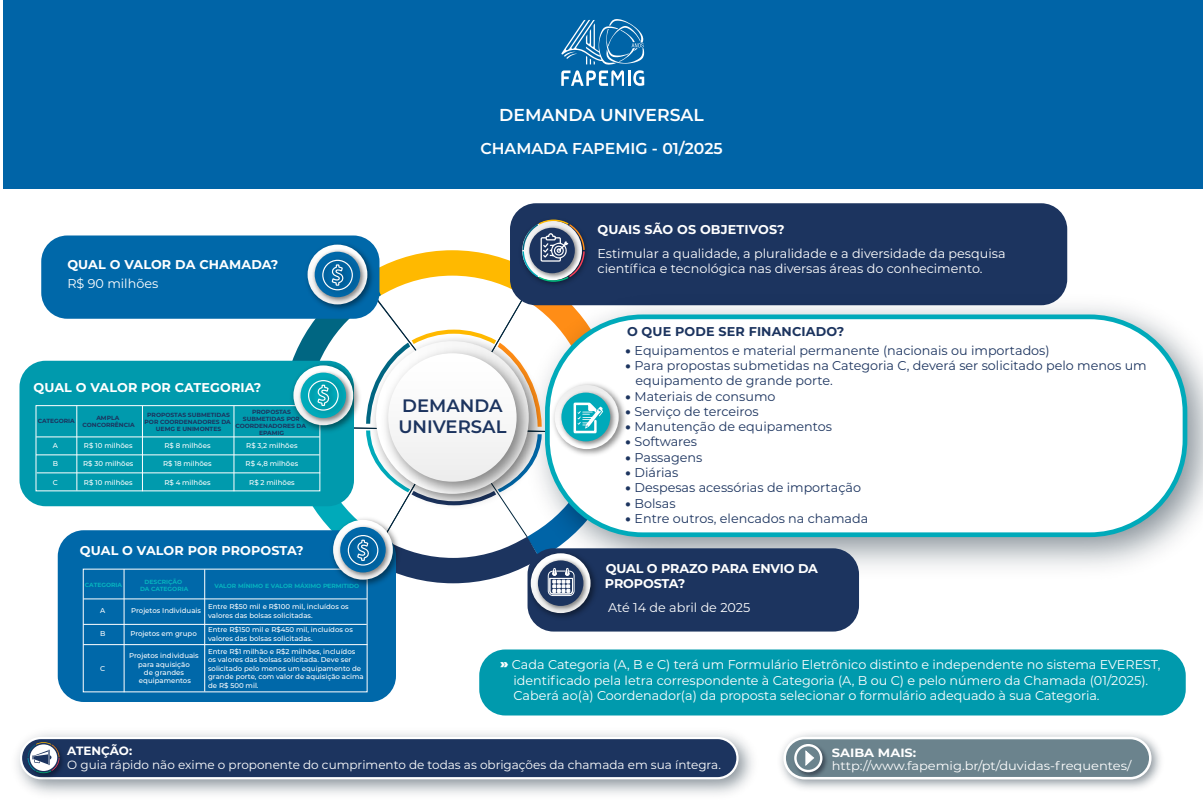
<style>
.page{position:relative;width:1203px;height:810px;background:#fff}
.page>*{position:absolute;margin:0;border:0;box-sizing:border-box;transform-origin:0 0}
.t1{font:600 18px/20.9px "Montserrat";color:#1c345f}
.t2{font:600 17.25px "Montserrat";color:#fff}
.t3{font:600 15.75px "Montserrat";color:#fff}
.t4{font:12.75px/15.3px "Montserrat";color:#fff}
.t5{font:12.75px/15.3px "Montserrat";color:#1c345f}
.t6{font:700 12.75px/15.3px "Montserrat";letter-spacing:.005em;color:#fff}
.t7{font:700 12.75px "Montserrat";letter-spacing:.01em;color:#1c345f}
.t8{font:12px "Montserrat";color:#fff}
.t9{font:12px "Montserrat";color:#fff;scale:1.08 1}
.t10{font:700 12px "Montserrat";color:#fff;scale:1.08 1}
.t11{font:700 12px "Montserrat";color:#fff}
.t12{font:500 6.98px/8.4px "Montserrat";color:#fff}
.t13{font:700 6px/7.2px "Montserrat";color:#1c345f;text-align:center}
.t14{font:700 6px/7.2px "Montserrat";color:#06b2bf;text-align:center}
.s1{font-weight:900}
</style>
<div class="page">
<div style="left:510px;top:203px;width:557px;height:102px;background:#1c345f;border-radius:26px"></div>
<div style="left:479px;top:650px;width:707px;height:66px;background:#009aad;border-radius:26px"></div>
<div style="left:3px;top:0;width:1200px;height:189px;background:#0064a7"></div>
<img style="left:636px;top:283px;width:567px;height:292px">
<div style="left:547px;top:317px;width:638px;height:218px;background:#fff;border-radius:95px"></div>
<div style="left:545px;top:314px;width:642px;height:223px;border:5px solid #00aaba;border-radius:95px"></div>
<div style="left:20px;top:361px;width:334px;height:145px;background:#009aad;border-radius:26px"></div>
<div style="left:528px;top:548px;width:331px;height:84px;background:#1c345f;border-radius:26px"></div>
<img style="left:527px;top:597px;width:66px;height:27px">
<img style="left:533px;top:597px;width:59px;height:17px">
<div style="left:538px;top:560px;width:45px;height:46px;background:#1c345f;border-radius:50%"></div>
<div style="left:41px;top:236px;width:339px;height:83px;background:#0068a9;border-radius:26px"></div>
<div style="left:58px;top:530px;width:338px;height:172px;background:#0068a9;border-radius:26px"></div>
<img style="left:780px;top:733px;width:381px;height:56px">
<div style="left:785px;top:738px;width:365px;height:40px;background:#6b838d;border-radius:20px"></div>
<div style="left:783px;top:737px;width:369px;height:43px;border:3px solid #fff;border-radius:20px"></div>
<img style="left:791px;top:741px;width:40px;height:40px">
<svg style="left:795px;top:745px;width:26px;height:26px"></svg>
<div style="left:794px;top:744px;width:28px;height:28px;border:2px solid #fff;border-radius:50%"></div>
<svg style="left:804px;top:750px;width:11px;height:17px"></svg>
<div style="left:21px;top:738px;width:716px;height:40px;background:#1c345f;border-radius:20px"></div>
<div style="left:20px;top:737px;width:719px;height:42px;border:2px solid #fff;border-radius:20px"></div>
<img style="left:25px;top:739px;width:44px;height:43px">
<svg style="left:28px;top:742px;width:31px;height:31px"></svg>
<svg style="left:561px;top:19px;width:83px;height:67px"></svg>
<div style="left:36px;top:405px;width:284px;height:86px;border:1px solid #fff"></div>
<hr style="left:76px;top:406px;width:1px;height:84px;background:#fff">
<hr style="left:142px;top:406px;width:1px;height:85px;background:#fff">
<hr style="left:234px;top:406px;width:1px;height:85px;background:#fff">
<hr style="left:36px;top:437px;width:284px;height:1px;background:#fff">
<hr style="left:36px;top:454px;width:284px;height:1px;background:#fff">
<hr style="left:37px;top:472px;width:283px;height:1px;background:#fff">
<hr style="left:124px;top:569px;width:1px;height:123px;background:#fff">
<hr style="left:204px;top:569px;width:1px;height:122px;background:#fff">
<hr style="left:83px;top:599px;width:284px;height:1px;background:#fff">
<hr style="left:83px;top:624px;width:284px;height:1px;background:#fff">
<hr style="left:83px;top:644px;width:285px;height:1px;background:#fff">
<svg style="left:273px;top:220px;width:363px;height:377px"></svg>
<h3 class="t6" style="left:67px;top:256px;width:212px">QUAL O VALOR DA CHAMADA?</h3>
<h3 class="t4" style="left:67px;top:275px;width:92px">R$ 90 milhões</h3>
<h3 class="t6" style="left:33px;top:380px;width:229px">QUAL O VALOR POR CATEGORIA?</h3>
<p class="t13" style="left:38px;top:417px;width:39px">CATEGORIA</p>
<p class="t13" style="left:83px;top:414px;width:54px">AMPLA<br>CONCORRÊNCIA</p>
<p class="t13" style="left:145px;top:411px;width:88px">PROPOSTAS SUBMETIDAS<br>POR COORDENADORES DA<br>UEMG E UNIMONTES</p>
<p class="t13" style="left:235px;top:408px;width:72px">PROPOSTAS<br>SUBMETIDAS POR<br>COORDENADORES DA<br>EPAMIG</p>
<p class="t12" style="left:53px;top:441px;width:7px">A</p>
<p class="t12" style="left:84px;top:441px;width:50px">R$ 10 milhões</p>
<p class="t12" style="left:164px;top:441px;width:48px">R$ 8 milhões</p>
<p class="t12" style="left:246px;top:441px;width:53px">R$ 3,2 milhões</p>
<p class="t12" style="left:246px;top:460px;width:54px">R$ 4,8 milhões</p>
<p class="t12" style="left:249px;top:478px;width:47px">R$ 2 milhões</p>
<p class="t12" style="left:83px;top:460px;width:52px">R$ 30 milhões</p>
<p class="t12" style="left:84px;top:478px;width:50px">R$ 10 milhões</p>
<p class="t12" style="left:163px;top:460px;width:50px">R$ 18 milhões</p>
<p class="t12" style="left:164px;top:478px;width:48px">R$ 4 milhões</p>
<p class="t12" style="left:53px;top:460px;width:7px">B</p>
<p class="t12" style="left:53px;top:478px;width:7px">C</p>
<h3 class="t6" style="left:80px;top:542px;width:225px">QUAL O VALOR POR PROPOSTA?</h3>
<p class="t14" style="left:85px;top:581px;width:39px">CATEGORIA</p>
<p class="t14" style="left:140px;top:578px;width:50px">DESCRIÇÃO<br>DA CATEGORIA</p>
<p class="t14" style="left:214px;top:582px;width:146px">VALOR MÍNIMO E VALOR MÁXIMO PERMITIDO</p>
<p class="t12" style="left:100px;top:606px;width:7px">A</p>
<p class="t12" style="left:131px;top:606px;width:71px">Projetos Individuais</p>
<p class="t12" style="left:208px;top:602px;width:142px">Entre R$50 mil e R$100 mil, incluídos os valores das bolsas solicitadas.</p>
<p class="t12" style="left:208px;top:625px;width:146px">Entre R$150 mil e R$450 mil, incluídos os valores das bolsas solicitadas.</p>
<p class="t12" style="left:208px;top:647px;width:157px">Entre R$1 milhão e R$2 milhões, incluídos os valores das bolsas solicitada. Deve ser solicitado pelo menos um equipamento de grande porte, com valor de aquisição acima de R$ 500 mil.</p>
<p class="t12" style="left:130px;top:629px;width:68px">Projetos em grupo</p>
<p class="t12" style="left:129px;top:651px;width:71px;text-align:center">Projetos individuais para aquisição<br>de grandes equipamentos</p>
<p class="t12" style="left:100px;top:629px;width:7px">B</p>
<p class="t12" style="left:100px;top:664px;width:7px">C</p>
<h2 class="t2" style="left:499px;top:103px;width:206px">DEMANDA UNIVERSAL</h2>
<h3 class="t3" style="left:480px;top:137px;width:244px">CHAMADA FAPEMIG - 01/2025</h3>
<h3 class="t6" style="left:597px;top:221px;width:189px">QUAIS SÃO OS OBJETIVOS?</h3>
<h3 class="t4" style="left:597px;top:245px;width:410px">Estimular a qualidade, a pluralidade e a diversidade da pesquisa científica e tecnológica nas diversas áreas do conhecimento.</h3>
<h1 class="t1" style="left:398px;top:395px;width:110px">DEMANDA<br>UNIVERSAL</h1>
<h3 class="t7" style="left:627px;top:323px;width:219px">O QUE PODE SER FINANCIADO?</h3>
<h3 class="t5" style="left:626px;top:342px;width:426px"><span class="s1">•</span> Equipamentos e material permanente (nacionais ou importados)</h3>
<h3 class="t5" style="left:636px;top:357px;width:513px;text-indent:-10px"><span class="s1">•</span> Para propostas submetidas na Categoria C, deverá ser solicitado pelo menos um equipamento de grande porte.</h3>
<h3 class="t5" style="left:626px;top:388px;width:152px"><span class="s1">•</span> Materiais de consumo</h3>
<h3 class="t5" style="left:626px;top:403px;width:135px"><span class="s1">•</span> Serviço de terceiros</h3>
<h3 class="t5" style="left:626px;top:419px;width:208px"><span class="s1">•</span> Manutenção de equipamentos</h3>
<h3 class="t5" style="left:626px;top:434px;width:73px"><span class="s1">•</span> Softwares</h3>
<h3 class="t5" style="left:626px;top:449px;width:78px"><span class="s1">•</span> Passagens</h3>
<h3 class="t5" style="left:626px;top:464px;width:54px"><span class="s1">•</span> Diárias</h3>
<h3 class="t5" style="left:626px;top:480px;width:237px"><span class="s1">•</span> Despesas acessórias de importação</h3>
<h3 class="t5" style="left:626px;top:495px;width:52px"><span class="s1">•</span> Bolsas</h3>
<h3 class="t5" style="left:626px;top:510px;width:244px"><span class="s1">•</span> Entre outros, elencados na chamada</h3>
<h3 class="t6" style="left:605px;top:560px;width:215px">QUAL O PRAZO PARA ENVIO DA<br>PROPOSTA?</h3>
<h3 class="t4" style="left:608px;top:599px;width:144px">Até 14 de abril de 2025</h3>
<p class="t4" style="left:513px;top:657px;width:649px;text-indent:-13px"><span class="s1">»</span> Cada Categoria (A, B e C) terá um Formulário Eletrônico distinto e independente no sistema EVEREST, identificado pela letra correspondente à Categoria (A, B ou C) e pelo número da Chamada (01/2025).<br>Caberá ao(à) Coordenador(a) da proposta selecionar o formulário adequado à sua Categoria.</p>
<h3 class="t11" style="left:67px;top:742px;width:66px">ATENÇÃO:</h3>
<h3 class="t8" style="left:67px;top:756px;width:655px">O guia rápido não exime o proponente do cumprimento de todas as obrigações da chamada em sua íntegra.</h3>
<h3 class="t10" style="left:832px;top:744px;width:80px">SAIBA MAIS:</h3>
<h3 class="t9" style="left:832px;top:758px;width:279px">http://www.fapemig.br/pt/duvidas-frequentes/</h3>
</div>
